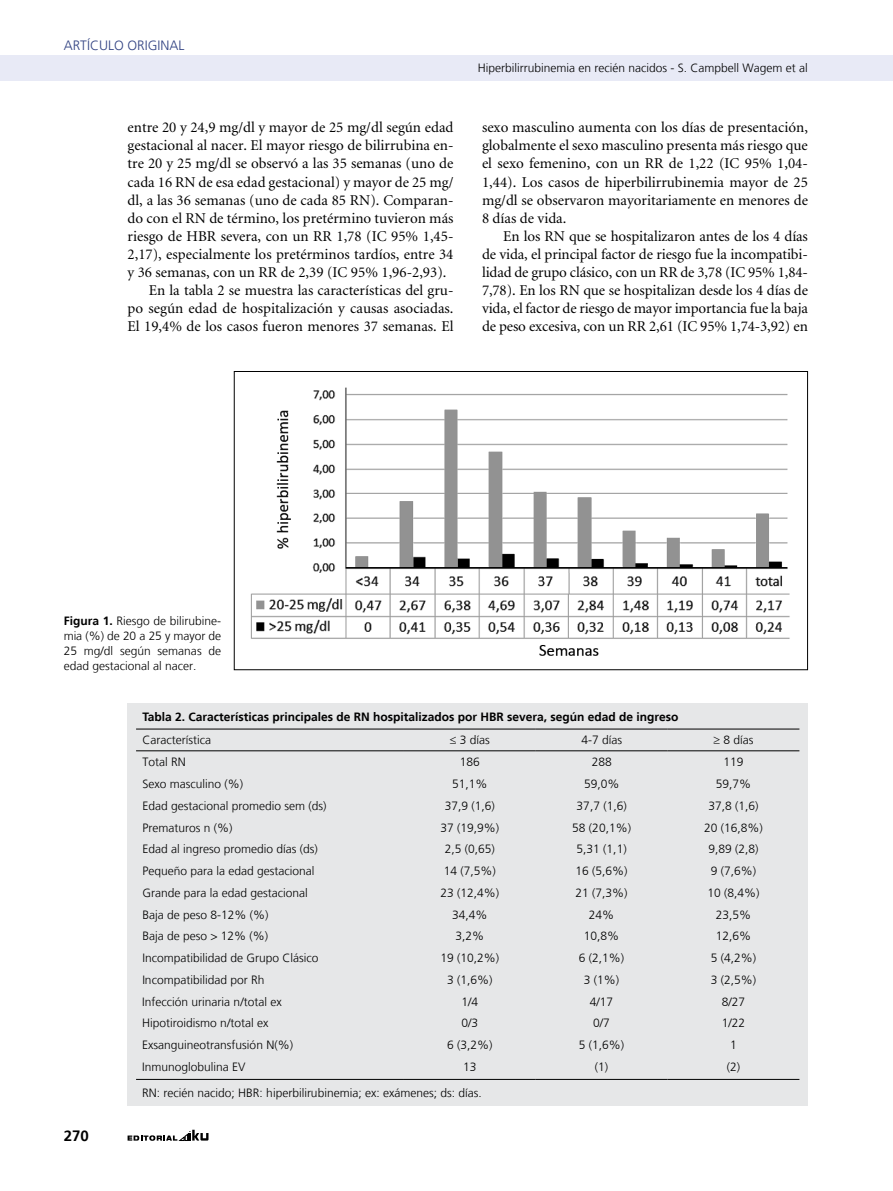
<style>
.page{position:relative;width:893px;height:1191px;background:#fff}
.page>*{position:absolute;margin:0;border:0;box-sizing:border-box;transform-origin:0 0}
.t1{font:15px/18px "Minion";color:#000;text-align:justify}
.t2{font:700 15px "Frutiger LT";color:#000}
.t3{font:300 13.5px "Frutiger LT";color:#314282}
.t4{font:300 12px/15px "Frutiger LT";color:#000;text-align:justify}
.t5{font:700 12px "Frutiger LT";color:#000}
.s1{font-weight:700}
</style>
<div class="page">
<div style="left:0;top:55px;width:893px;height:26px;background:#e8eaf6"></div>
<svg style="left:128px;top:1129px;width:81px;height:11px"></svg>
<div style="left:128px;top:703px;width:680px;height:403px;background:#e6e7e8"></div>
<hr style="left:136px;top:728px;width:268px;height:1px;background:#000">
<hr style="left:404px;top:728px;width:132px;height:1px;background:#000">
<hr style="left:536px;top:728px;width:132px;height:1px;background:#000">
<hr style="left:668px;top:728px;width:131px;height:1px;background:#000">
<hr style="left:136px;top:750px;width:268px;height:1px;background:#000">
<hr style="left:404px;top:750px;width:132px;height:1px;background:#000">
<hr style="left:536px;top:750px;width:132px;height:1px;background:#000">
<hr style="left:668px;top:750px;width:131px;height:1px;background:#000">
<hr style="left:136px;top:1079px;width:268px;height:1px;background:#000">
<hr style="left:404px;top:1079px;width:132px;height:1px;background:#000">
<hr style="left:536px;top:1079px;width:132px;height:1px;background:#000">
<hr style="left:668px;top:1079px;width:131px;height:1px;background:#000">
<img style="left:250px;top:387px;width:540px;height:269px">
<div style="left:234px;top:371px;width:574px;height:299px;border:1px solid #000"></div>
<p class="t3" style="left:64px;top:38px;width:36px">Artículo</p>
<p class="t3" style="left:128px;top:38px;width:17px">Origi</p>
<p class="t3" style="left:161px;top:38px;width:18px">nal</p>
<p class="t1" style="left:128px;top:119px;width:327px">entre 20 y 24,9 mg/dl y mayor de 25 mg/dl según edad</p>
<p class="t1" style="left:128px;top:137px;width:327px">gestacional al nacer. El mayor riesgo de bilirrubina en-</p>
<p class="t1" style="left:128px;top:155px;width:327px">tre 20 y 25 mg/dl se observó a las 35 semanas (uno de</p>
<p class="t1" style="left:128px;top:173px;width:327px">cada 16 RN de esa edad gestacional) y mayor de 25 mg/</p>
<p class="t1" style="left:128px;top:191px;width:327px">dl, a las 36 semanas (uno de cada 85 RN). Comparan-</p>
<p class="t1" style="left:128px;top:209px;width:327px">do con el RN de término, los pretérmino tuvieron más</p>
<p class="t1" style="left:128px;top:227px;width:327px">riesgo de HBR severa, con un RR 1,78 (IC 95% 1,45-</p>
<p class="t1" style="left:128px;top:245px;width:327px">2,17), especialmente los pretérminos tardíos, entre 34</p>
<p class="t1" style="left:128px;top:263px;width:320px">y 36 semanas, con un RR de 2,39 (IC 95% 1,96-2,93).</p>
<p class="t1" style="left:149px;top:281px;width:306px">En la tabla 2 se muestra las características del gru-</p>
<p class="t1" style="left:128px;top:299px;width:327px">po según edad de hospitalización y causas asociadas.</p>
<p class="t1" style="left:128px;top:317px;width:327px">El 19,4% de los casos fueron menores 37 semanas. El</p>
<p class="t4" style="left:478px;top:61px;width:332px">Hiperbilirrubinemia en recién nacidos - S. Campbell Wagem et al</p>
<p class="t1" style="left:482px;top:119px;width:327px">sexo masculino aumenta con los días de presentación, globalmente el sexo masculino presenta más riesgo que el sexo femenino, con un RR de 1,22 (IC 95% 1,04- 1,44). Los casos de hiperbilirrubinemia mayor de 25 mg/dl se observaron mayoritariamente en menores de 8 días de vida.</p>
<p class="t1" style="left:482px;top:227px;width:327px;text-indent:21px">En los RN que se hospitalizaron antes de los 4 días de vida, el principal factor de riesgo fue la incompatibi&shy;lidad de grupo clásico, con un RR de 3,78 (IC 95% 1,84- 7,78). En los RN que se hospitalizan desde los 4 días de vida, el factor de riesgo de mayor importancia fue la baja de peso excesiva, con un RR 2,61 (IC 95% 1,74-3,92) en</p>
<p class="t4" style="left:64px;top:613px;width:159px"><span class="s1">Figura 1.</span> Riesgo de bilirubine&shy;mia (%) de 20 a 25 y mayor de 25 mg/dl según semanas de edad gestacional al nacer.</p>
<p class="t5" style="left:142px;top:709px;width:537px">Tabla 2. Características principales de RN hospitalizados por HBR severa, según edad de ingreso</p>
<p class="t4" style="left:142px;top:733px;width:70px">Característica</p>
<p class="t4" style="left:450px;top:733px;width:41px">≤ 3 días</p>
<p class="t4" style="left:581px;top:733px;width:42px">4-7 días</p>
<p class="t4" style="left:713px;top:733px;width:41px">≥ 8 días</p>
<p class="t4" style="left:142px;top:754px;width:43px">Total RN</p>
<p class="t4" style="left:460px;top:754px;width:22px">186</p>
<p class="t4" style="left:592px;top:754px;width:22px">288</p>
<p class="t4" style="left:723px;top:754px;width:22px">119</p>
<p class="t4" style="left:142px;top:776px;width:102px">Sexo masculino (%)</p>
<p class="t4" style="left:452px;top:776px;width:37px">51,1%</p>
<p class="t4" style="left:584px;top:776px;width:37px">59,0%</p>
<p class="t4" style="left:716px;top:776px;width:37px">59,7%</p>
<p class="t4" style="left:142px;top:798px;width:186px">Edad gestacional promedio sem (ds)</p>
<p class="t4" style="left:445px;top:798px;width:52px">37,9 (1,6)</p>
<p class="t4" style="left:577px;top:798px;width:52px">37,7 (1,6)</p>
<p class="t4" style="left:708px;top:798px;width:52px">37,8 (1,6)</p>
<p class="t4" style="left:142px;top:820px;width:92px">Prematuros n (%)</p>
<p class="t4" style="left:440px;top:820px;width:60px">37 (19,9%)</p>
<p class="t4" style="left:572px;top:820px;width:60px">58 (20,1%)</p>
<p class="t4" style="left:704px;top:820px;width:60px">20 (16,8%)</p>
<p class="t4" style="left:142px;top:841px;width:177px">Edad al ingreso promedio días (ds)</p>
<p class="t4" style="left:445px;top:841px;width:52px">2,5 (0,65)</p>
<p class="t4" style="left:577px;top:841px;width:52px">5,31 (1,1)</p>
<p class="t4" style="left:708px;top:841px;width:52px">9,89 (2,8)</p>
<p class="t4" style="left:142px;top:863px;width:174px">Pequeño para la edad gestacional</p>
<p class="t4" style="left:444px;top:863px;width:54px">14 (7,5%)</p>
<p class="t4" style="left:576px;top:863px;width:54px">16 (5,6%)</p>
<p class="t4" style="left:711px;top:863px;width:47px">9 (7,6%)</p>
<p class="t4" style="left:142px;top:885px;width:167px">Grande para la edad gestacional</p>
<p class="t4" style="left:440px;top:885px;width:60px">23 (12,4%)</p>
<p class="t4" style="left:576px;top:885px;width:54px">21 (7,3%)</p>
<p class="t4" style="left:707px;top:885px;width:54px">10 (8,4%)</p>
<p class="t4" style="left:142px;top:907px;width:128px">Baja de peso 8-12% (%)</p>
<p class="t4" style="left:452px;top:907px;width:37px">34,4%</p>
<p class="t4" style="left:589px;top:907px;width:27px">24%</p>
<p class="t4" style="left:716px;top:907px;width:37px">23,5%</p>
<p class="t4" style="left:142px;top:929px;width:127px">Baja de peso &gt; 12% (%)</p>
<p class="t4" style="left:455px;top:929px;width:30px">3,2%</p>
<p class="t4" style="left:584px;top:929px;width:37px">10,8%</p>
<p class="t4" style="left:716px;top:929px;width:37px">12,6%</p>
<p class="t4" style="left:142px;top:950px;width:178px">Incompatibilidad de Grupo Clásico</p>
<p class="t4" style="left:440px;top:950px;width:60px">19 (10,2%)</p>
<p class="t4" style="left:579px;top:950px;width:47px">6 (2,1%)</p>
<p class="t4" style="left:711px;top:950px;width:47px">5 (4,2%)</p>
<p class="t4" style="left:142px;top:972px;width:124px">Incompatibilidad por Rh</p>
<p class="t4" style="left:447px;top:972px;width:47px">3 (1,6%)</p>
<p class="t4" style="left:584px;top:972px;width:37px">3 (1%)</p>
<p class="t4" style="left:711px;top:972px;width:47px">3 (2,5%)</p>
<p class="t4" style="left:142px;top:994px;width:141px">Infección urinaria n/total ex</p>
<p class="t4" style="left:461px;top:994px;width:18px">1/4</p>
<p class="t4" style="left:590px;top:994px;width:25px">4/17</p>
<p class="t4" style="left:722px;top:994px;width:25px">8/27</p>
<p class="t4" style="left:142px;top:1016px;width:128px">Hipotiroidismo n/total ex</p>
<p class="t4" style="left:461px;top:1016px;width:18px">0/3</p>
<p class="t4" style="left:593px;top:1016px;width:18px">0/7</p>
<p class="t4" style="left:722px;top:1016px;width:25px">1/22</p>
<p class="t4" style="left:142px;top:1037px;width:152px">Exsanguineotransfusión N(%)</p>
<p class="t4" style="left:447px;top:1037px;width:47px">6 (3,2%)</p>
<p class="t4" style="left:579px;top:1037px;width:47px">5 (1,6%)</p>
<p class="t4" style="left:730px;top:1037px;width:8px">1</p>
<p class="t4" style="left:142px;top:1059px;width:105px">Inmunoglobulina EV</p>
<p class="t4" style="left:463px;top:1059px;width:15px">13</p>
<p class="t4" style="left:595px;top:1059px;width:15px">(1)</p>
<p class="t4" style="left:727px;top:1059px;width:15px">(2)</p>
<p class="t4" style="left:142px;top:1085px;width:341px">RN: recién nacido; HBR: hiperbilirubinemia; ex: exámenes; ds: días.</p>
<p class="t2" style="left:64px;top:1126px;width:27px">270</p>
</div>
